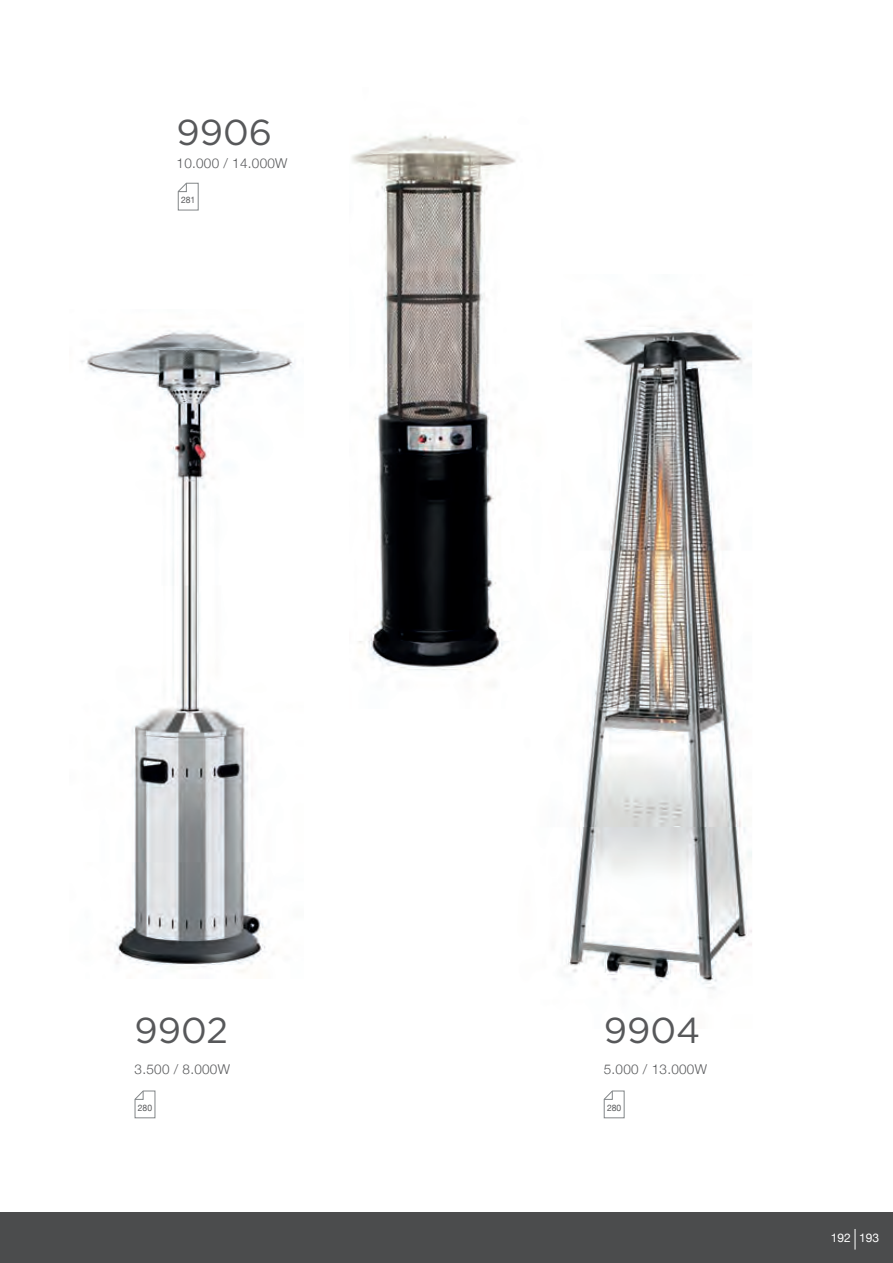
<style>
.page{position:relative;width:893px;height:1263px;background:#fff}
.page>*{position:absolute;margin:0;border:0;box-sizing:border-box;transform-origin:0 0}
.t1{font:36px "Gotham";color:#57585a}
.t2{font:300 13.5px "Helvetica Neue";letter-spacing:.02em;color:#57585a}
.t3{font:12px "Helvetica Neue";color:#fff}
.t4{font:9px "Helvetica Neue";color:#57585a;scale:.95 1}
</style>
<div class="page">
<div style="left:0;top:1212px;width:893px;height:51px;background:#4b4c4d"></div>
<svg style="left:855px;top:1229px;width:1px;height:20px"></svg>
<img style="left:566px;top:326px;width:186px;height:664px">
<img style="left:80px;top:330px;width:214px;height:642px">
<img style="left:352px;top:134px;width:164px;height:538px">
<svg style="left:177px;top:182px;width:22px;height:29px"></svg>
<svg style="left:134px;top:1090px;width:22px;height:28px"></svg>
<svg style="left:603px;top:1090px;width:22px;height:28px"></svg>
<p class="t1" style="left:177px;top:109px;width:97px">9906</p>
<p class="t2" style="left:177px;top:153px;width:112px">10.000 / 14.000W</p>
<p class="t4" style="left:181px;top:193px;width:17px">281</p>
<p class="t1" style="left:135px;top:1007px;width:95px">9902</p>
<p class="t1" style="left:604px;top:1007px;width:98px">9904</p>
<p class="t2" style="left:135px;top:1058px;width:97px">3.500 / 8.000W</p>
<p class="t2" style="left:604px;top:1058px;width:105px">5.000 / 13.000W</p>
<p class="t4" style="left:138px;top:1101px;width:17px">280</p>
<p class="t4" style="left:607px;top:1101px;width:17px">280</p>
<p class="t3" style="left:831px;top:1229px;width:50px">192 193</p>
</div>
